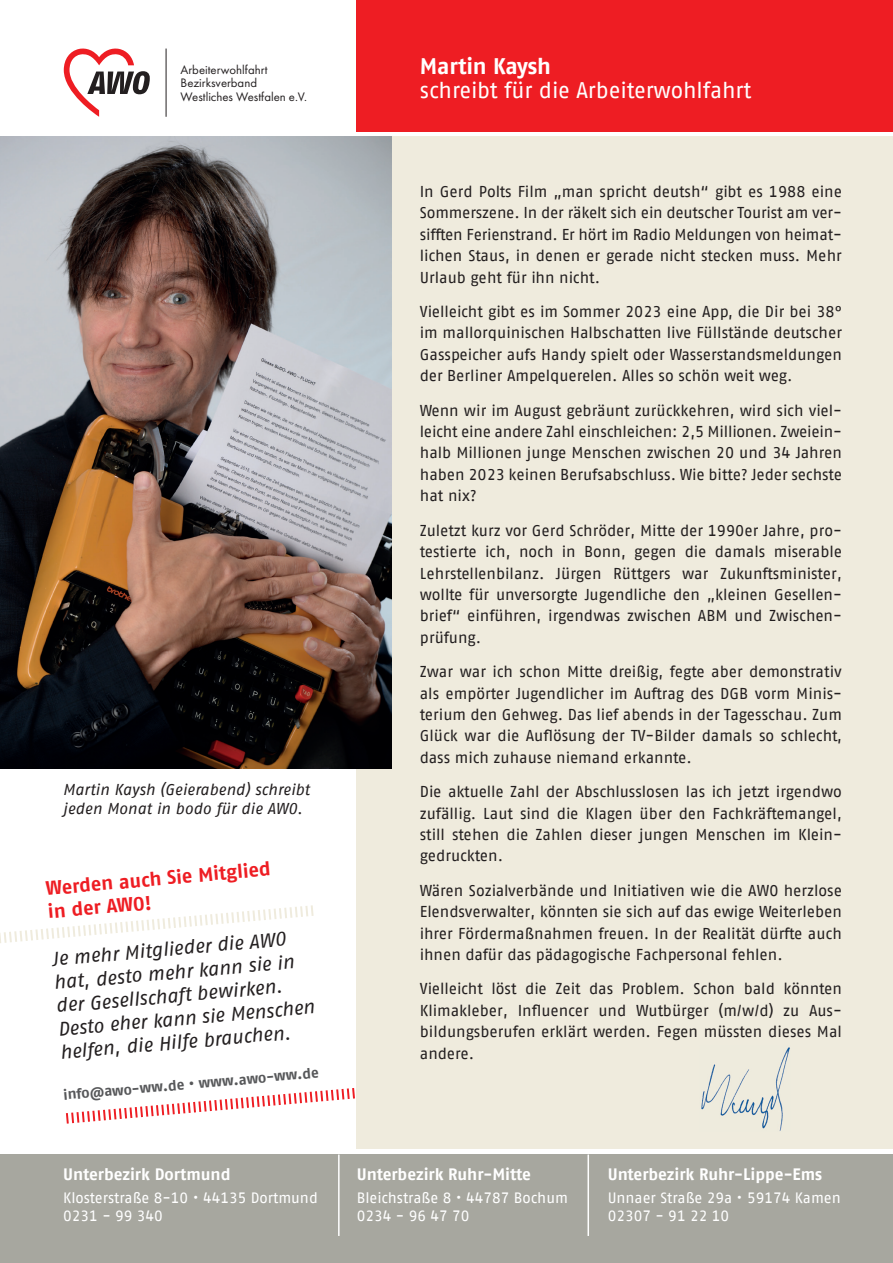
<style>
.page{position:relative;width:893px;height:1263px;background:#fff}
.page>*{position:absolute;margin:0;border:0;box-sizing:border-box;transform-origin:0 0}
.t1{font:22.5px "AWO Fago Office";letter-spacing:-.005em;color:#fff}
.t2{font:700 22.5px "AWO Fago Office";letter-spacing:-.01em;color:#fff}
.t3{font:italic 19.5px/23.4px "AWO Fago Office";color:#231f20}
.t4{font:700 19.5px/23.4px "AWO Fago Office";color:#ee1d23}
.t5{font:700 16.5px "AWO Fago Office";letter-spacing:-.005em;color:#fff}
.t6{font:15.75px/21.5px "AWO Fago Office";color:#231f20;text-align:justify}
.t7{font:italic 15.75px/18.9px "AWO Fago Office";color:#231f20}
.t8{font:15px/18px "AWO Fago Office";color:#fff}
.t9{font:700 14.55px "AWO Fago Office";color:#57585a}
.t10{font:12.75px/13.4px "Futura PT";color:#231f20}
</style>
<div class="page">
<svg style="left:66px;top:1083px;width:291px;height:43px"></svg>
<svg style="left:0;top:905px;width:314px;height:38px"></svg>
<div style="left:357px;top:137px;width:536px;height:1012px;background:#efebdd"></div>
<div style="left:357px;top:0;width:536px;height:132px;background:#ee1d23"></div>
<img style="left:701px;top:1047px;width:89px;height:84px">
<div style="left:0;top:1154px;width:893px;height:109px;background:#a7a79f"></div>
<hr style="left:587px;top:1154px;width:2px;height:82px;background:#fff">
<img style="left:0;top:137px;width:391px;height:631px">
<svg style="left:64px;top:48px;width:86px;height:69px"></svg>
<hr style="left:166px;top:49px;width:1px;height:68px;background:#231f20">
<hr style="left:338px;top:1154px;width:2px;height:82px;background:#fff">
<p class="t10" style="left:181px;top:63px;width:128px">Arbeiterwohlfahrt<br>Bezirksverband<br>Westliches Westfalen e.V.</p>
<p class="t7" style="left:63px;top:780px;width:249px">Martin Kaysh (Geierabend) schreibt jeden Monat in bodo für die AWO.</p>
<p class="t4" style="left:45px;top:876px;width:227px;rotate:-5deg">Werden auch Sie Mitglied in der AWO!</p>
<p class="t3" style="left:51px;top:947px;width:259px;rotate:-5deg">Je mehr Mitglieder die AWO hat, desto mehr kann sie in der Gesellschaft bewirken.<br>Desto eher kann sie Menschen helfen, die Hilfe brauchen.</p>
<p class="t9" style="left:63px;top:1086px;width:258px;rotate:-5deg">info@awo-ww.de • www.awo-ww.de</p>
<p class="t5" style="left:63px;top:1164px;width:169px">Unterbezirk Dortmund</p>
<p class="t8" style="left:63px;top:1188px;width:256px">Klosterstraße 8-10 • 44135 Dortmund<br>0231 - 99 340</p>
<h1 class="t2" style="left:420px;top:53px;width:133px">Martin Kaysh</h1>
<h1 class="t1" style="left:420px;top:77px;width:333px">schreibt für die Arbeiterwohlfahrt</h1>
<p class="t6" style="left:420px;top:181px;width:424px">In Gerd Polts Film „man spricht deutsh“ gibt es 1988 eine Sommerszene. In der räkelt sich ein deutscher Tourist am ver&shy;sifften Ferienstrand. Er hört im Radio Meldungen von heimat&shy;lichen Staus, in denen er gerade nicht stecken muss. Mehr Urlaub geht für ihn nicht.</p>
<p class="t6" style="left:420px;top:301px;width:424px">Vielleicht gibt es im Sommer 2023 eine App, die Dir bei 38° im mallorquinischen Halbschatten live Füllstände deutscher Gasspeicher aufs Handy spielt oder Wasserstandsmeldungen der Berliner Ampelquerelen. Alles so schön weit weg.</p>
<p class="t6" style="left:420px;top:399px;width:424px">Wenn wir im August gebräunt zurückkehren, wird sich viel&shy;leicht eine andere Zahl einschleichen: 2,5 Millionen. Zweiein&shy;halb Millionen junge Menschen zwischen 20 und 34 Jahren haben 2023 keinen Berufsabschluss. Wie bitte? Jeder sechste hat nix?</p>
<p class="t6" style="left:420px;top:519px;width:424px">Zuletzt kurz vor Gerd Schröder, Mitte der 1990er Jahre, pro&shy;testierte ich, noch in Bonn, gegen die damals miserable Lehrstellenbilanz. Jürgen Rüttgers war Zukunftsminister, wollte für unversorgte Jugendliche den „kleinen Gesellen&shy;brief“ einführen, irgendwas zwischen ABM und Zwischen&shy;prüfung.</p>
<p class="t6" style="left:420px;top:661px;width:424px">Zwar war ich schon Mitte dreißig, fegte aber demonstrativ als empörter Jugendlicher im Auftrag des DGB vorm Minis&shy;terium den Gehweg. Das lief abends in der Tagesschau. Zum Glück war die Auflösung der TV-Bilder damals so schlecht, dass mich zuhause niemand erkannte.</p>
<p class="t6" style="left:420px;top:781px;width:424px">Die aktuelle Zahl der Abschlusslosen las ich jetzt irgendwo zufällig. Laut sind die Klagen über den Fachkräftemangel, still stehen die Zahlen dieser jungen Menschen im Klein&shy;gedruckten.</p>
<p class="t6" style="left:420px;top:879px;width:424px">Wären Sozialverbände und Initiativen wie die AWO herzlose Elendsverwalter, könnten sie sich auf das ewige Weiterleben ihrer Fördermaßnahmen freuen. In der Realität dürfte auch ihnen dafür das pädagogische Fachpersonal fehlen.</p>
<p class="t6" style="left:420px;top:978px;width:424px">Vielleicht löst die Zeit das Problem. Schon bald könnten Klimakleber, Influencer und Wutbürger (m/w/d) zu Aus&shy;bildungsberufen erklärt werden. Fegen müssten dieses Mal andere.</p>
<p class="t5" style="left:357px;top:1164px;width:176px">Unterbezirk Ruhr-Mitte</p>
<p class="t8" style="left:357px;top:1188px;width:213px">Bleichstraße 8 • 44787 Bochum<br>0234 - 96 47 70</p>
<p class="t5" style="left:608px;top:1164px;width:216px">Unterbezirk Ruhr-Lippe-Ems</p>
<p class="t8" style="left:608px;top:1188px;width:235px">Unnaer Straße 29a • 59174 Kamen<br>02307 - 91 22 10</p>
</div>
